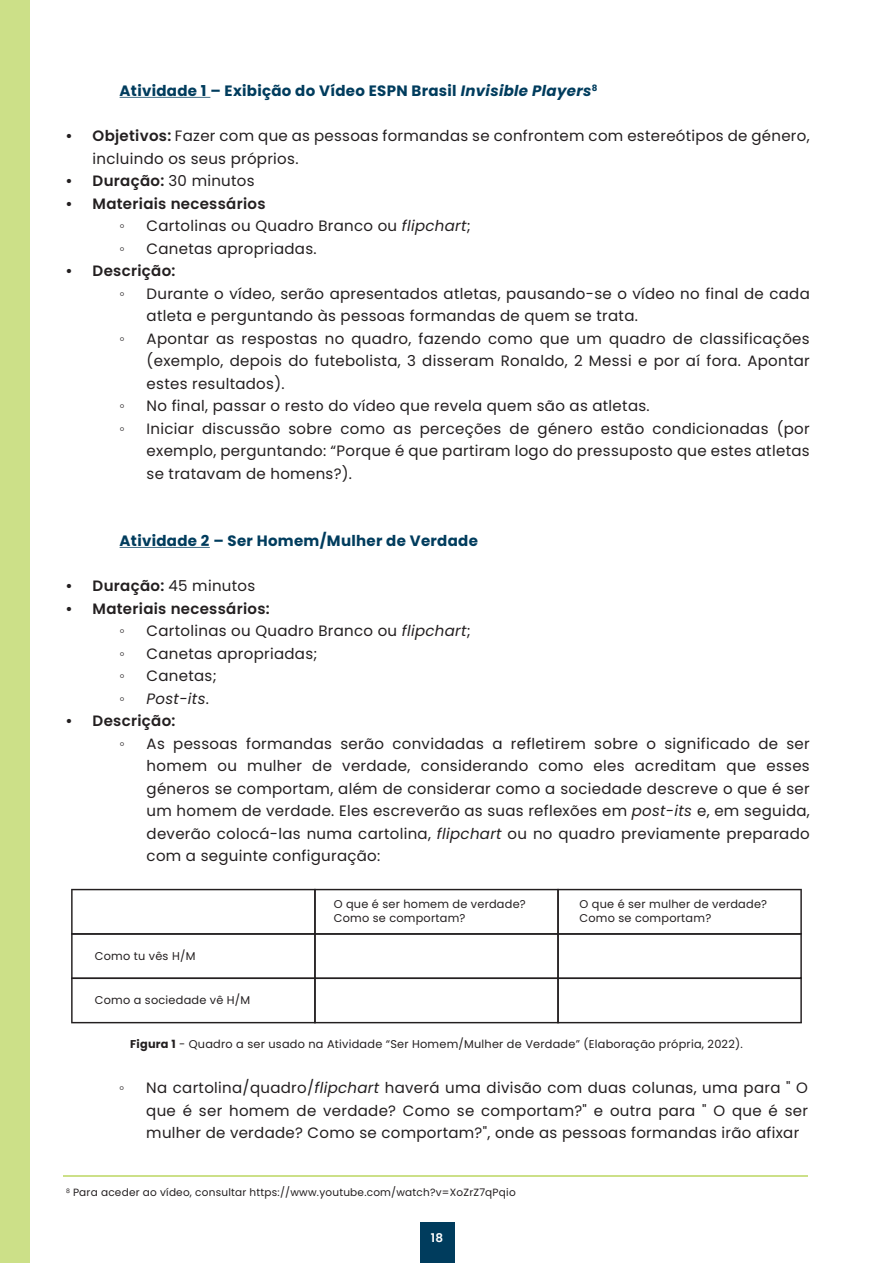
<style>
.page{position:relative;width:893px;height:1263px;background:#fff}
.page>*{position:absolute;margin:0;border:0;box-sizing:border-box;transform-origin:0 0}
.t1{font:15px/22.5px "Poppins";letter-spacing:.02em;color:#231f20;text-align:justify}
.t2{font:600 15px "Poppins";letter-spacing:.02em;color:#231f20}
.t3{font:700 15px "Poppins";letter-spacing:.02em;color:#003c5d}
.t4{font:15px "Times New Roman";color:#231f20}
.t5{font:italic 15px "Poppins";letter-spacing:.02em;color:#231f20}
.t6{font:600 12px "Poppins";color:#fff}
.t7{font:11.25px/13.8px "Poppins";letter-spacing:.02em;color:#231f20}
.t8{font:10.5px "Poppins";letter-spacing:.02em;color:#231f20}
.s1{font-style:italic}
.s2{font-weight:600}
.s3{font-weight:400}
.s4{font-style:normal}
.s5{font-weight:700}
</style>
<div class="page">
<svg style="left:120px;top:97px;width:90px;height:1px"></svg>
<svg style="left:120px;top:547px;width:90px;height:1px"></svg>
<hr style="left:64px;top:1175px;width:744px;height:2px;background:#cce088">
<svg style="left:71px;top:889px;width:731px;height:134px"></svg>
<div style="left:0;top:0;width:30px;height:1263px;background:#cce088"></div>
<div style="left:420px;top:1222px;width:34px;height:41px;background:#003c5d"></div>
<p class="t3" style="left:120px;top:82px;width:479px">Atividade 1 – Exibição do Vídeo ESPN Brasil <span class="s1">Invisible Players</span><sup>8</sup></p>
<p class="t1" style="left:93px;top:125px;width:719px;text-indent:-27px"><span class="s2">• Objetivos:</span> Fazer com que as pessoas formandas se confrontem com estereótipos de género, incluindo os seus próprios.</p>
<p class="t2" style="left:66px;top:172px;width:191px">• Duração: <span class="s3">30 minutos</span></p>
<p class="t2" style="left:66px;top:195px;width:201px">• Materiais necessários</p>
<p class="t4" style="left:120px;top:216px;width:7px">◦</p>
<p class="t1" style="left:147px;top:215px;width:326px">Cartolinas ou Quadro Branco ou <span class="s1">flipchart</span>;</p>
<p class="t4" style="left:120px;top:239px;width:7px">◦</p>
<p class="t1" style="left:147px;top:237px;width:172px">Canetas apropriadas.</p>
<p class="t2" style="left:66px;top:262px;width:111px">• Descrição:</p>
<p class="t4" style="left:120px;top:284px;width:7px">◦</p>
<p class="t1" style="left:147px;top:282px;width:665px">Durante o vídeo, serão apresentados atletas, pausando-se o vídeo no final de cada atleta e perguntando às pessoas formandas de quem se trata.</p>
<p class="t4" style="left:120px;top:329px;width:7px">◦</p>
<p class="t1" style="left:147px;top:327px;width:665px">Apontar as respostas no quadro, fazendo como que um quadro de classificações (exemplo, depois do futebolista, 3 disseram Ronaldo, 2 Messi e por aí fora. Apontar estes resultados).</p>
<p class="t4" style="left:120px;top:396px;width:7px">◦</p>
<p class="t1" style="left:147px;top:395px;width:505px">No final, passar o resto do vídeo que revela quem são as atletas.</p>
<p class="t4" style="left:120px;top:419px;width:7px">◦</p>
<p class="t1" style="left:147px;top:417px;width:665px">Iniciar discussão sobre como as perceções de género estão condicionadas (por exemplo, perguntando: “Porque é que partiram logo do pressuposto que estes atletas se tratavam de homens?).</p>
<p class="t3" style="left:120px;top:532px;width:360px">Atividade 2 – Ser Homem/Mulher de Verdade</p>
<p class="t2" style="left:66px;top:577px;width:191px">• Duração: <span class="s3">45 minutos</span></p>
<p class="t2" style="left:66px;top:600px;width:206px">• Materiais necessários:</p>
<p class="t4" style="left:120px;top:621px;width:7px">◦</p>
<p class="t1" style="left:147px;top:620px;width:326px">Cartolinas ou Quadro Branco ou <span class="s1">flipchart</span>;</p>
<p class="t4" style="left:120px;top:644px;width:7px">◦</p>
<p class="t1" style="left:147px;top:642px;width:172px">Canetas apropriadas;</p>
<p class="t4" style="left:120px;top:666px;width:7px">◦</p>
<p class="t1" style="left:147px;top:665px;width:72px">Canetas;</p>
<p class="t4" style="left:120px;top:689px;width:7px">◦</p>
<p class="t5" style="left:147px;top:690px;width:64px">Post-its<span class="s4">.</span></p>
<p class="t2" style="left:66px;top:712px;width:111px">• Descrição:</p>
<p class="t4" style="left:120px;top:734px;width:7px">◦</p>
<p class="t1" style="left:147px;top:732px;width:665px">As pessoas formandas serão convidadas a refletirem sobre o significado de ser homem ou mulher de verdade, considerando como eles acreditam que esses géneros se comportam, além de considerar como a sociedade descreve o que é ser um homem de verdade. Eles escreverão as suas reflexões em <span class="s1">post-its</span> e, em seguida, deverão colocá-las numa cartolina, <span class="s1">flipchart</span> ou no quadro previamente preparado com a seguinte configuração:</p>
<p class="t7" style="left:95px;top:949px;width:102px">Como tu vês H/M</p>
<p class="t7" style="left:95px;top:993px;width:157px">Como a sociedade vê H/M</p>
<p class="t7" style="left:334px;top:897px;width:194px">O que é ser homem de verdade?<br>Como se comportam?</p>
<p class="t7" style="left:579px;top:897px;width:189px">O que é ser mulher de verdade?<br>Como se comportam?</p>
<p class="t7" style="left:130px;top:1037px;width:614px"><span class="s5">Figura 1</span> - Quadro a ser usado na Atividade “Ser Homem/Mulher de Verdade” (Elaboração própria, 2022).</p>
<p class="t4" style="left:119px;top:1078px;width:7px">◦</p>
<p class="t1" style="left:146px;top:1077px;width:663px">Na cartolina/quadro/<span class="s1">flipchart</span> haverá uma divisão com duas colunas, uma para " O que é ser homem de verdade? Como se comportam?" e outra para " O que é ser mulher de verdade? Como se comportam?", onde as pessoas formandas irão afixar</p>
<p class="t8" style="left:66px;top:1186px;width:451px"><sup>8</sup> Para aceder ao vídeo, consultar https://www.youtube.com/watch?v=XoZrZ7qPqio</p>
<p class="t6" style="left:431px;top:1231px;width:14px">18</p>
</div>
